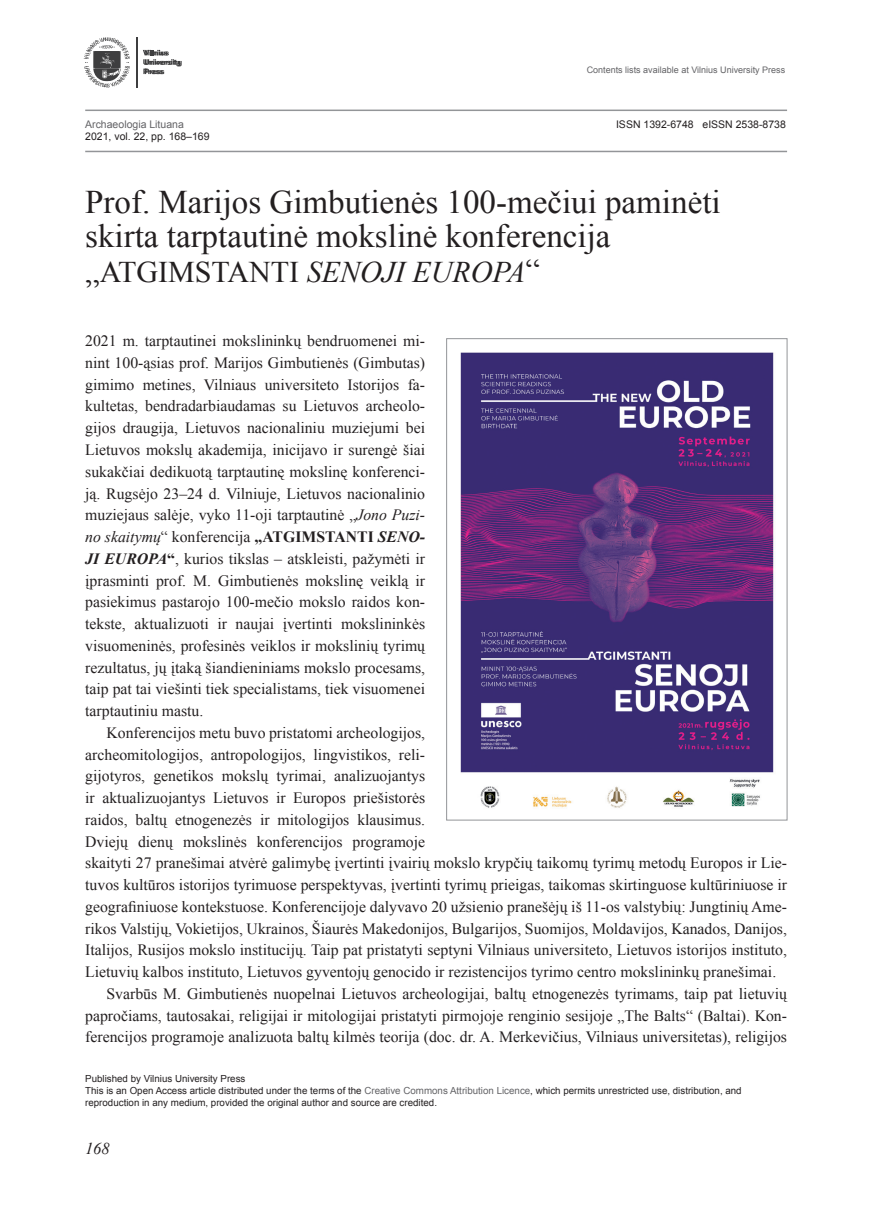
<style>
.page{position:relative;width:872px;height:1208px;background:#fff}
.page>*{position:absolute;margin:0;border:0;box-sizing:border-box;transform-origin:0 0}
.t1{font:33px/34.5px "Times New Roman";color:#231f20}
.t2{font:italic 30px "Times New Roman";color:#231f20}
.t3{font:italic 16.5px "Times New Roman";color:#231f20}
.t4{font:15.75px/21.8px "Times New Roman";color:#231f20;text-align:justify}
.t5{font:10.5px "Arial";color:#231f20}
.t6{font:10.5px "Arial";color:#636366}
.t7{font:9.75px/12px "Arial";color:#231f20}
.t8{font:9px "Arial";color:#636366}
.s1{font-style:normal;font-size:33px}
.s2{font-style:normal}
.s3{font-style:italic}
.s4{font-weight:700}
.s5{font-weight:700;font-style:italic}
.s6{color:#636366}
</style>
<div class="page">
<hr style="left:136px;top:37px;width:1px;height:50px;background:#3e3e3f">
<hr style="left:85px;top:110px;width:702px;height:1px;background:#939598">
<hr style="left:85px;top:151px;width:702px;height:1px;background:#939598">
<hr style="left:137px;top:37px;width:1px;height:50px;background:#3e3e3f">
<svg style="left:84px;top:37px;width:46px;height:50px"></svg>
<svg style="left:143px;top:50px;width:39px;height:24px"></svg>
<img style="left:460px;top:352px;width:314px;height:456px">
<p class="t8" style="left:587px;top:64px;width:200px">Contents lists available at Vilnius University Press</p>
<p class="t6" style="left:85px;top:117px;width:100px">Archaeologia Lituana</p>
<p class="t5" style="left:616px;top:117px;width:171px">ISSN 1392-6748 eISSN 2538-8738</p>
<p class="t5" style="left:85px;top:129px;width:126px">2021, vol. 22, pp. 168–169</p>
<h1 class="t1" style="left:85px;top:184px;width:637px">Prof. Marijos Gimbutienės 100-mečiui paminėti skirta tarptautinė mokslinė konferencija</h1>
<h2 class="t2" style="left:85px;top:251px;width:456px"><span class="s1">„</span><span class="s2">Atgimstanti</span> senoji Europa<span class="s1">“</span></h2>
<p class="t4" style="left:85px;top:330px;width:341px">2021 m. tarptautinei mokslininkų bendruomenei mi&shy;nint 100-ąsias prof. Marijos Gimbutienės (Gimbutas) gimimo metines, Vilniaus universiteto Istorijos fa&shy;kultetas, bendradarbiaudamas su Lietuvos archeolo&shy;gijos draugija, Lietuvos nacionaliniu muziejumi bei Lietuvos mokslų akademija, inicijavo ir surengė šiai sukakčiai dedikuotą tarptautinę mokslinę konferenci&shy;ją. Rugsėjo 23–24 d. Vilniuje, Lietuvos nacionalinio muziejaus salėje, vyko 11-oji tarptautinė „<span class="s3">Jono Puzi&shy;no skaitymų</span>“ konferencija <span class="s4">„ATGIMSTANTI</span> <span class="s5">SENO-JI EUROPA</span><span class="s4">“</span>, kurios tikslas – atskleisti, pažymėti ir įprasminti prof. M. Gimbutienės mokslinę veiklą ir pasiekimus pastarojo 100-mečio mokslo raidos kon&shy;tekste, aktualizuoti ir naujai įvertinti mokslininkės visuomeninės, profesinės veiklos ir mokslinių tyrimų rezultatus, jų įtaką šiandieniniams mokslo procesams, taip pat tai viešinti tiek specialistams, tiek visuomenei tarptautiniu mastu.</p>
<p class="t4" style="left:106px;top:721px;width:320px">Konferencijos metu buvo pristatomi archeologijos,</p>
<p class="t4" style="left:85px;top:743px;width:341px">archeomitologijos, antropologijos, lingvistikos, reli-</p>
<p class="t4" style="left:85px;top:765px;width:341px">gijotyros, genetikos mokslų tyrimai, analizuojantys</p>
<p class="t4" style="left:85px;top:786px;width:341px">ir aktualizuojantys Lietuvos ir Europos priešistorės</p>
<p class="t4" style="left:85px;top:808px;width:341px">raidos, baltų etnogenezės ir mitologijos klausimus.</p>
<p class="t4" style="left:85px;top:830px;width:341px">Dviejų dienų mokslinės konferencijos programoje</p>
<p class="t4" style="left:85px;top:852px;width:703px">skaityti 27 pranešimai atvėrė galimybę įvertinti įvairių mokslo krypčių taikomų tyrimų metodų Europos ir Lie-</p>
<p class="t4" style="left:85px;top:873px;width:703px">tuvos kultūros istorijos tyrimuose perspektyvas, įvertinti tyrimų prieigas, taikomas skirtinguose kultūriniuose ir</p>
<p class="t4" style="left:85px;top:895px;width:703px">geografiniuose kontekstuose. Konferencijoje dalyvavo 20 užsienio pranešėjų iš 11-os valstybių: Jungtinių Ame-</p>
<p class="t4" style="left:85px;top:917px;width:703px">rikos Valstijų, Vokietijos, Ukrainos, Šiaurės Makedonijos, Bulgarijos, Suomijos, Moldavijos, Kanados, Danijos,</p>
<p class="t4" style="left:85px;top:939px;width:703px">Italijos, Rusijos mokslo institucijų. Taip pat pristatyti septyni Vilniaus universiteto, Lietuvos istorijos instituto,</p>
<p class="t4" style="left:85px;top:960px;width:692px">Lietuvių kalbos instituto, Lietuvos gyventojų genocido ir rezistencijos tyrimo centro mokslininkų pranešimai.</p>
<p class="t4" style="left:106px;top:982px;width:682px">Svarbūs M. Gimbutienės nuopelnai Lietuvos archeologijai, baltų etnogenezės tyrimams, taip pat lietuvių</p>
<p class="t4" style="left:85px;top:1004px;width:703px">papročiams, tautosakai, religijai ir mitologijai pristatyti pirmojoje renginio sesijoje „The Balts“ (Baltai). Kon-</p>
<p class="t4" style="left:85px;top:1026px;width:703px">ferencijos programoje analizuota baltų kilmės teorija (doc. dr. A. Merkevičius, Vilniaus universitetas), religijos</p>
<p class="t7" style="left:85px;top:1072px;width:658px">Published by Vilnius University Press<br>This is an Open Access article distributed under the terms of the <span class="s6">Creative Commons Attribution Licence</span>, which permits unrestricted use, distribution, and reproduction in any medium, provided the original author and source are credited.</p>
<p class="t3" style="left:85px;top:1136px;width:26px">168</p>
</div>
